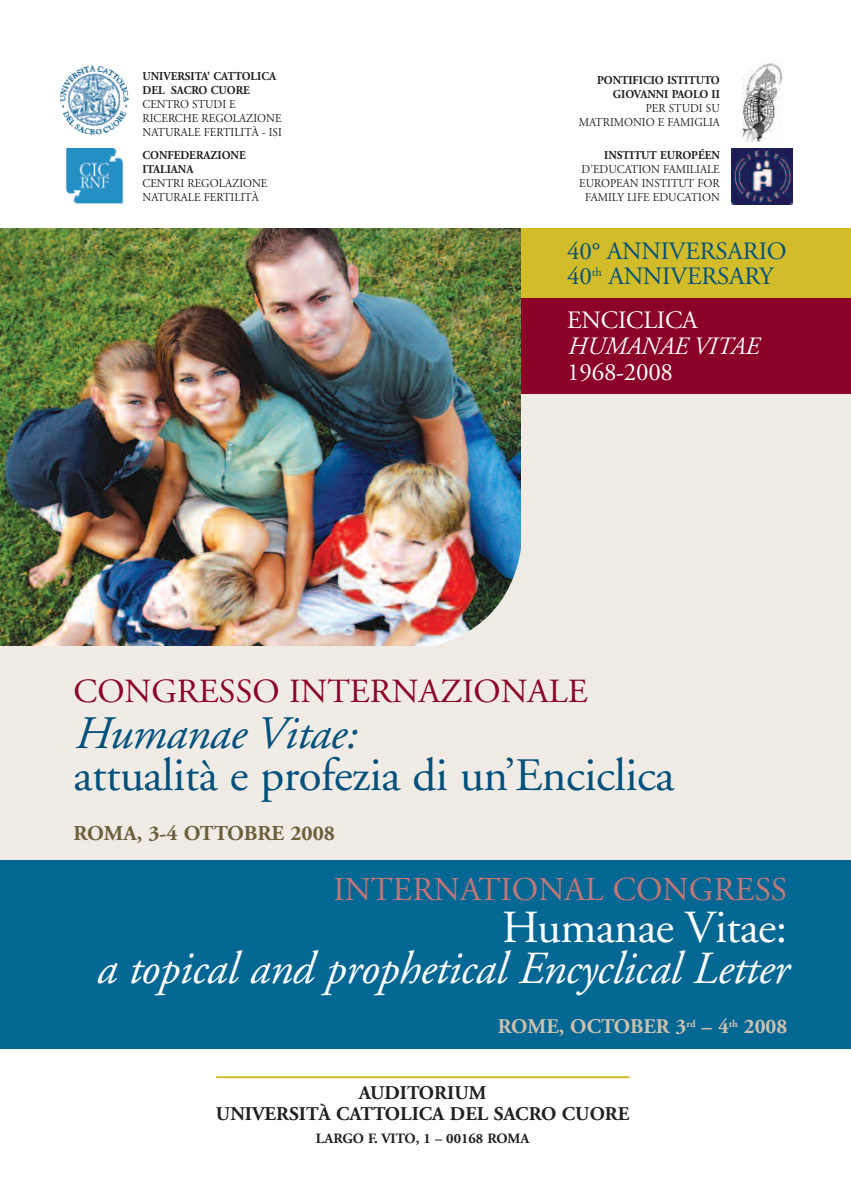
<style>
.page{position:relative;width:851px;height:1191px;background:#fff}
.page>*{position:absolute;margin:0;border:0;box-sizing:border-box;transform-origin:0 0}
.t1{font:46.4px "Adobe Garamond";letter-spacing:-.01em;color:#00507c}
.t2{font:italic 46.4px "Adobe Garamond";letter-spacing:-.01em;color:#00507c}
.t3{font:italic 45.8px "Adobe Garamond";letter-spacing:-.01em;color:#fff}
.t4{font:45.8px "Adobe Garamond";letter-spacing:-.01em;color:#fff}
.t5{font:33.8px "Adobe Garamond";color:#8b0128}
.t6{font:33.4px "Adobe Garamond";color:#c17777}
.t7{font:25px/25px "Adobe Garamond";letter-spacing:-.01em;color:#00507c}
.t8{font:25px "Adobe Garamond";letter-spacing:-.01em;color:#fff}
.t9{font:italic 25px "Adobe Garamond";letter-spacing:-.01em;color:#fff}
.t10{font:700 21.2px "Adobe Garamond";color:#6c5f3c}
.t11{font:700 20.8px "Adobe Garamond";color:#cdc1af}
.t12{font:700 19.4px/21px "Adobe Garamond";color:#231f20;text-align:center}
.t13{font:700 14.2px "Adobe Garamond";color:#231f20}
.t14{font:12px/14px "Adobe Garamond";color:#231f20;scale:.94 1}
.t15{font:700 12px/14px "Adobe Garamond";color:#231f20;scale:.94 1}
</style>
<div class="page">
<div style="left:0;top:261px;width:850px;height:611px;background:#f0ebe5"></div>
<div style="left:0;top:860px;width:850px;height:189px;background:#056793"></div>
<div style="left:501px;top:247px;width:349px;height:146px;background:#8b0128"></div>
<div style="left:501px;top:228px;width:349px;height:69px;background:#d3bc29"></div>
<hr style="left:216px;top:1076px;width:413px;height:2px;background:#d3bc29">
<img style="left:60px;top:65px;width:69px;height:70px">
<img style="left:65px;top:148px;width:59px;height:56px">
<img style="left:742px;top:62px;width:40px;height:79px">
<img style="left:731px;top:148px;width:61px;height:56px">
<img style="left:0;top:228px;width:520px;height:418px">
<img style="left:406px;top:409px;width:115px;height:237px">
<p class="t15" style="left:142px;top:70px;width:144px">UNIVERSITA’ CATTOLICA<br>DEL SACRO CUORE</p>
<p class="t14" style="left:142px;top:98px;width:150px">CENTRO STUDI E<br>RICERCHE REGOLAZIONE<br>NATURALE FERTILITÀ - ISI</p>
<p class="t15" style="left:142px;top:149px;width:111px">CONFEDERAZIONE<br>ITALIANA</p>
<p class="t14" style="left:142px;top:177px;width:134px">CENTRI REGOLAZIONE<br>NATURALE FERTILITÀ</p>
<p class="t15" style="left:597px;top:74px;width:132px;text-align:right">PONTIFICIO ISTITUTO<br>GIOVANNI PAOLO II</p>
<p class="t14" style="left:578px;top:102px;width:152px;text-align:right">PER STUDI SU<br>MATRIMONIO E FAMIGLIA</p>
<p class="t15" style="left:604px;top:149px;width:124px">INSTITUT EUROPÉEN</p>
<p class="t14" style="left:579px;top:163px;width:151px;text-align:center">D’EDUCATION FAMILIALE<br>EUROPEAN INSTITUT FOR<br>FAMILY LIFE EDUCATION</p>
<h3 class="t7" style="left:567px;top:240px;width:221px">40° ANNIVERSARIO<br>40<sup>th</sup> ANNIVERSARY</h3>
<h3 class="t8" style="left:567px;top:310px;width:132px">ENCICLICA</h3>
<h3 class="t9" style="left:567px;top:336px;width:193px">HUMANAE VITAE</h3>
<h3 class="t8" style="left:567px;top:362px;width:107px">1968-2008</h3>
<h3 class="t5" style="left:73px;top:677px;width:515px">CONGRESSO INTERNAZIONALE</h3>
<h1 class="t2" style="left:73px;top:715px;width:284px">Humanae Vitae:</h1>
<h1 class="t1" style="left:73px;top:757px;width:602px">attualità e profezia di un’Enciclica</h1>
<h3 class="t10" style="left:73px;top:825px;width:263px">ROMA, 3-4 OTTOBRE 2008</h3>
<h3 class="t6" style="left:333px;top:876px;width:455px">INTERNATIONAL CONGRESS</h3>
<h2 class="t4" style="left:502px;top:908px;width:286px">Humanae Vitae:</h2>
<h2 class="t3" style="left:95px;top:950px;width:693px">a topical and prophetical Encyclical Letter</h2>
<h3 class="t11" style="left:498px;top:1018px;width:291px">ROME, OCTOBER 3<sup>rd</sup> – 4<sup>th</sup> 2008</h3>
<h3 class="t12" style="left:216px;top:1084px;width:415px">AUDITORIUM<br>UNIVERSITÀ CATTOLICA DEL SACRO CUORE</h3>
<p class="t13" style="left:316px;top:1132px;width:215px">LARGO F. VITO, 1 – 00168 ROMA</p>
</div>
